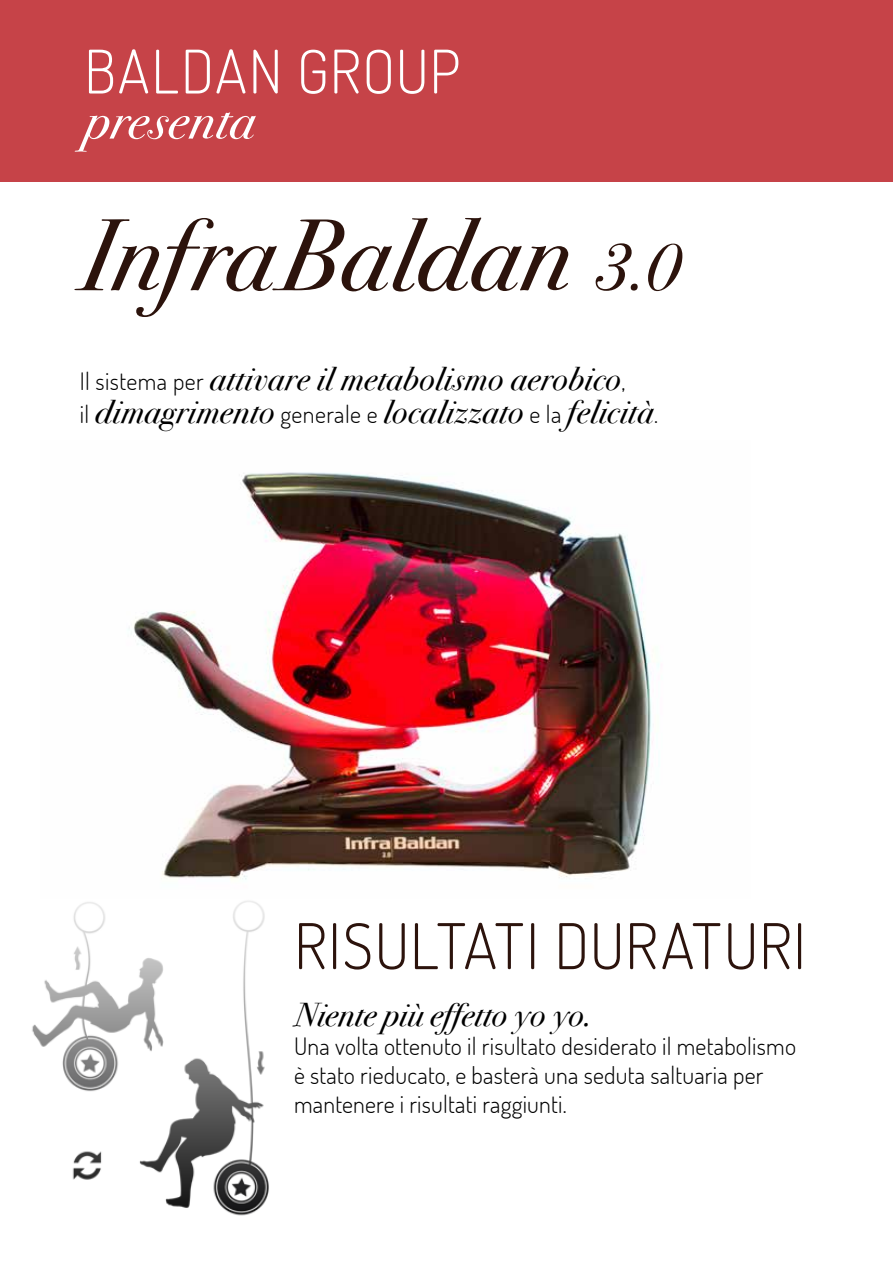
<style>
.page{position:relative;width:893px;height:1263px;background:#fff}
.page>*{position:absolute;margin:0;border:0;box-sizing:border-box;transform-origin:0 0}
.t1{font:italic 102px "Bodoni Svty Two ITCTT";letter-spacing:.01em;color:#2c130c}
.t2{font:300 63px "Dosis";letter-spacing:.005em;color:#2c130c}
.t3{font:300 60px "Dosis";letter-spacing:.03em;color:#fff}
.t4{font:italic 52.5px "Bodoni Svty Two ITCTT";letter-spacing:.015em;color:#fff}
.t5{font:italic 33px/33px "Bodoni Svty Two ITCTT";letter-spacing:.02em;color:#000}
.t6{font:300 24px/28.8px "Dosis";letter-spacing:.01em;color:#000}
.s1{font-size:66px}
.s2{font-family:"Dosis";font-weight:300;font-style:normal;font-size:24px}
</style>
<div class="page">
<div style="left:0;top:0;width:893px;height:181px;background:#c64348"></div>
<img style="left:32px;top:901px;width:237px;height:315px">
<img style="left:128px;top:472px;width:531px;height:408px">
<h3 class="t3" style="left:84px;top:32px;width:378px">BALDAN GROUP</h3>
<h3 class="t4" style="left:84px;top:75px;width:172px">presenta</h3>
<h1 class="t1" style="left:80px;top:167px;width:601px">InfraBaldan <span class="s1">3.0</span></h1>
<h3 class="t5" style="left:80px;top:360px;width:580px"><span class="s2">Il sistema per</span> attivare il metabolismo aerobico<span class="s2">,<br>il</span> dimagrimento <span class="s2">generale e</span> localizzato <span class="s2">e la</span> felicità<span class="s2">.</span></h3>
<h2 class="t2" style="left:294px;top:904px;width:514px">RISULTATI DURATURI</h2>
<h3 class="t5" style="left:294px;top:996px;width:299px">Niente più effetto yo yo.</h3>
<p class="t6" style="left:294px;top:1031px;width:503px">Una volta ottenuto il risultato desiderato il metabolismo è stato rieducato, e basterà una seduta saltuaria per mantenere i risultati raggiunti.</p>
</div>
